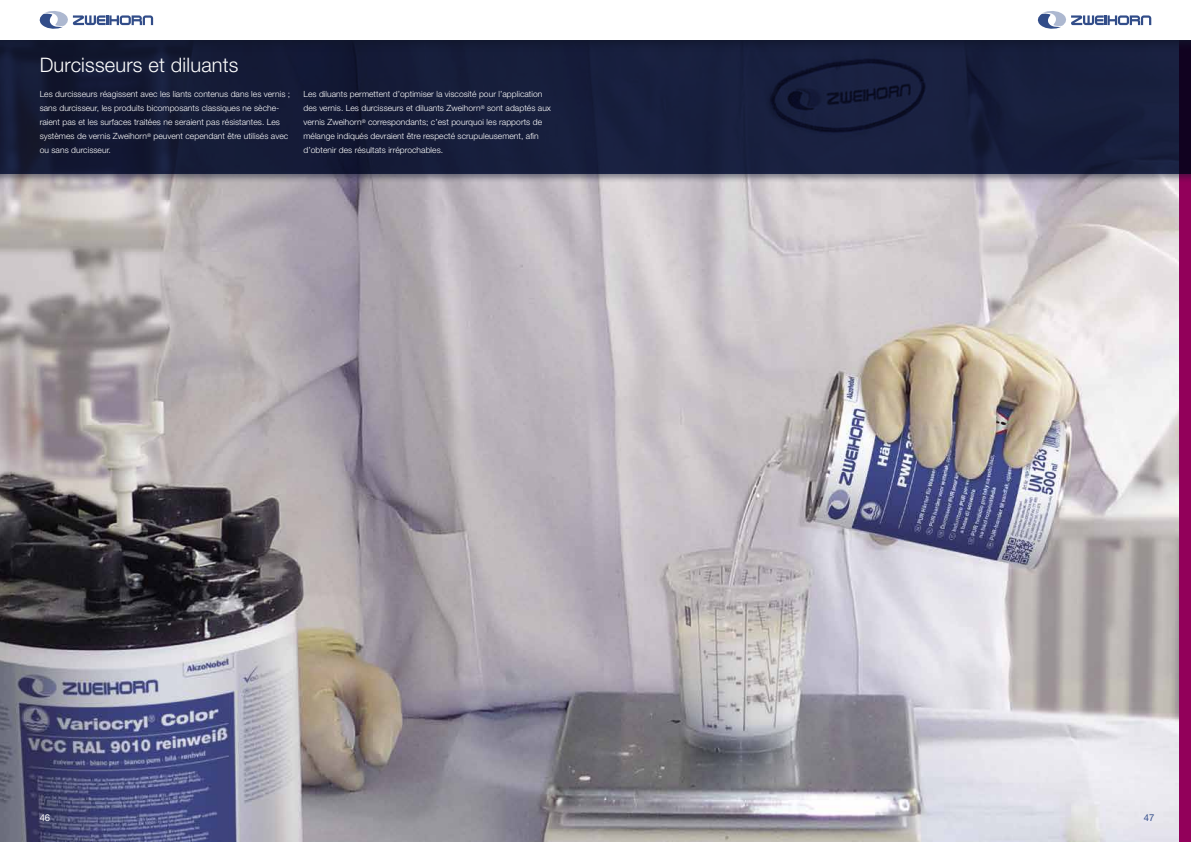
<style>
.page{position:relative;width:1191px;height:842px;background:#fff}
.page>*{position:absolute;margin:0;border:0;box-sizing:border-box;transform-origin:0 0}
.t1{font:300 20px "Helvetica Neue";letter-spacing:.01em;color:#fff}
.t2{font:9.5px "Helvetica Neue";color:#fff}
.t3{font:9.5px "Helvetica Neue";color:#324d89}
.t4{font:300 8.5px/14px "Helvetica Neue";letter-spacing:.005em;color:#fff}
</style>
<div class="page">
<img style="left:0;top:183px;width:1179px;height:659px">
<div style="left:1179px;top:40px;width:12px;height:802px;background:#92005a"></div>
<div style="left:0;top:0;width:1191px;height:183px;background:#11172c;opacity:.5"></div>
<div style="left:0;top:0;width:1191px;height:174px;background:linear-gradient(to right,#141a35,#181f3f)"></div>
<div style="left:0;top:0;width:1191px;height:52px;background:#141b35"></div>
<div style="left:0;top:0;width:1191px;height:40px;background:#fff"></div>
<svg style="left:40px;top:11px;width:113px;height:18px"></svg>
<svg style="left:1037px;top:11px;width:114px;height:18px"></svg>
<h1 class="t1" style="left:40px;top:52px;width:200px">Durcisseurs et diluants</h1>
<p class="t4" style="left:40px;top:87px;width:252px">Les durcisseurs réagissent avec les liants contenus dans les vernis ; sans durcisseur, les produits bicomposants classiques ne sèche&shy;raient pas et les surfaces traitées ne seraient pas résistantes. Les systèmes de vernis Zweihorn<sup>®</sup> peuvent cependant être utilisés avec ou sans durcisseur.</p>
<p class="t4" style="left:303px;top:87px;width:249px">Les diluants permettent d’optimiser la viscosité pour l’application des vernis. Les durcisseurs et diluants Zweihorn<sup>®</sup> sont adaptés aux vernis Zweihorn<sup>®</sup> correspondants; c’est pourquoi les rapports de mélange indiqués devraient être respecté scrupuleusement, afin d’obtenir des résultats irréprochables.</p>
<p class="t2" style="left:40px;top:811px;width:12px">46</p>
<p class="t3" style="left:1143px;top:811px;width:12px">47</p>
</div>
